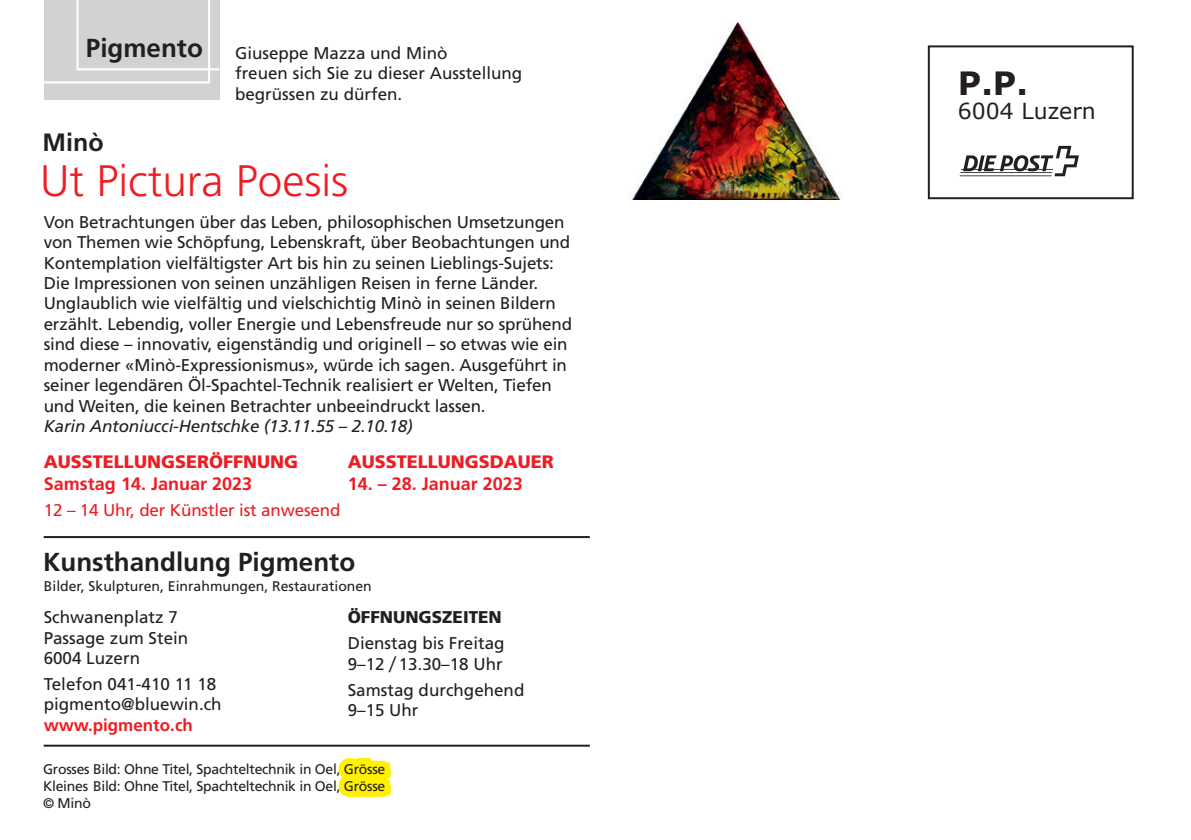
<style>
.page{position:relative;width:1191px;height:840px;background:#fff}
.page>*{position:absolute;margin:0;border:0;box-sizing:border-box;transform-origin:0 0}
.t1{font:300 44px "Frutiger";color:#ee1d23}
.t2{font:700 32px "Verdana";color:#231f20}
.t3{font:700 26px "Frutiger";color:#231f20}
.t4{font:700 25px "Frutiger";color:#231f20}
.t5{font:22px "Verdana";color:#231f20}
.t6{font:900 18px/22px "Frutiger";color:#ee1d23}
.t7{font:700 18px "Frutiger";color:#ee1d23}
.t8{font:17px/20.4px "Frutiger";letter-spacing:-.01em;color:#231f20}
.t9{font:italic 17px "Frutiger";letter-spacing:-.01em;color:#231f20}
.t10{font:17px "Frutiger";letter-spacing:-.01em;color:#ee1d23}
.t11{font:900 17px "Frutiger";color:#231f20}
.t12{font:14px/16.8px "Frutiger";letter-spacing:-.02em;color:#231f20}
.t13{font:14px "Frutiger";color:#231f20}
.s1{font-weight:700}
.s2{font-weight:700;color:#ee1d23}
.s3{font-size:22.2px}
.s4{color:#fff101}
</style>
<div class="page">
<hr style="left:959px;top:175px;width:92px;height:1px;background:#231f20">
<svg style="left:961px;top:146px;width:118px;height:30px"></svg>
<hr style="left:960px;top:172px;width:92px;height:1px;background:#231f20">
<div style="left:927px;top:45px;width:206px;height:154px;border:2px solid #231f20"></div>
<hr style="left:44px;top:535px;width:546px;height:2px;background:#231f20">
<hr style="left:44px;top:744px;width:546px;height:2px;background:#231f20">
<div style="left:44px;top:0;width:175px;height:100px;background:#d1d2d4"></div>
<svg style="left:44px;top:0;width:176px;height:84px"></svg>
<img style="left:631px;top:21px;width:210px;height:178px">
<p class="t3" style="left:86px;top:32px;width:119px">Pigmento</p>
<p class="t8" style="left:235px;top:43px;width:214px">Giuseppe Mazza und Minò</p>
<p class="t8" style="left:235px;top:63px;width:289px">freuen sich Sie zu dieser Ausstellung</p>
<p class="t8" style="left:235px;top:83px;width:169px">begrüssen zu dürfen.</p>
<p class="t4" style="left:43px;top:127px;width:63px">Minò</p>
<p class="t1" style="left:40px;top:156px;width:309px">Ut Pictura Poesis</p>
<p class="t8" style="left:44px;top:211px;width:530px">Von Betrachtungen über das Leben, philosophischen Umsetzungen von Themen wie Schöpfung, Lebenskraft, über Beobachtungen und Kontemplation vielfältigster Art bis hin zu seinen Lieblings-Sujets:<br>Die Impressionen von seinen unzähligen Reisen in ferne Länder.<br>Unglaublich wie vielfältig und vielschichtig Minò in seinen Bildern erzählt. Lebendig, voller Energie und Lebensfreude nur so sprühend sind diese – innovativ, eigenständig und originell – so etwas wie ein moderner «Minò-Expressionismus», würde ich sagen. Ausgeführt in seiner legendären Öl-Spachtel-Technik realisiert er Welten, Tiefen und Weiten, die keinen Betrachter unbeeindruckt lassen.</p>
<p class="t9" style="left:44px;top:416px;width:371px">Karin Antoniucci-Hentschke (13.11.55 – 2.10.18)</p>
<p class="t6" style="left:44px;top:450px;width:256px">AUSSTELLUNGSERÖFFNUNG<br><span class="s1">Samstag 14. Januar 2023</span></p>
<p class="t10" style="left:44px;top:500px;width:298px">12 – 14 Uhr, der Künstler ist anwesend</p>
<p class="t6" style="left:348px;top:450px;width:208px">AUSSTELLUNGSDAUER</p>
<p class="t7" style="left:348px;top:473px;width:177px">14. – 28. Januar 2023</p>
<p class="t3" style="left:43px;top:546px;width:314px">Kunsthandlung Pigmento</p>
<p class="t8" style="left:44px;top:606px;width:146px">Schwanenplatz 7<br>Passage zum Stein<br>6004 Luzern</p>
<p class="t8" style="left:44px;top:673px;width:179px">Telefon 041-410 11 18 pigmento@bluewin.ch <span class="s2">www.pigmento.ch</span></p>
<p class="t13" style="left:44px;top:578px;width:329px">Bilder, Skulpturen, Einrahmungen, Restaurationen</p>
<p class="t11" style="left:348px;top:606px;width:155px">ÖFFNUNGSZEITEN</p>
<p class="t8" style="left:348px;top:632px;width:158px">Dienstag bis Freitag<br>9–12 <span class="s3">/</span> 13.30–18 Uhr</p>
<p class="t8" style="left:348px;top:679px;width:178px">Samstag durchgehend<br>9–15 Uhr</p>
<p class="t12" style="left:43px;top:760px;width:344px">Grosses Bild: Ohne Titel, Spachteltechnik in Oel, <span class="s4">Grösse</span></p>
<p class="t12" style="left:43px;top:777px;width:344px">Kleines Bild: Ohne Titel, Spachteltechnik in Oel, <span class="s4">Grösse </span>© Minò</p>
<p class="t2" style="left:958px;top:62px;width:72px">P.P.</p>
<p class="t5" style="left:958px;top:96px;width:139px">6004 Luzern</p>
</div>
